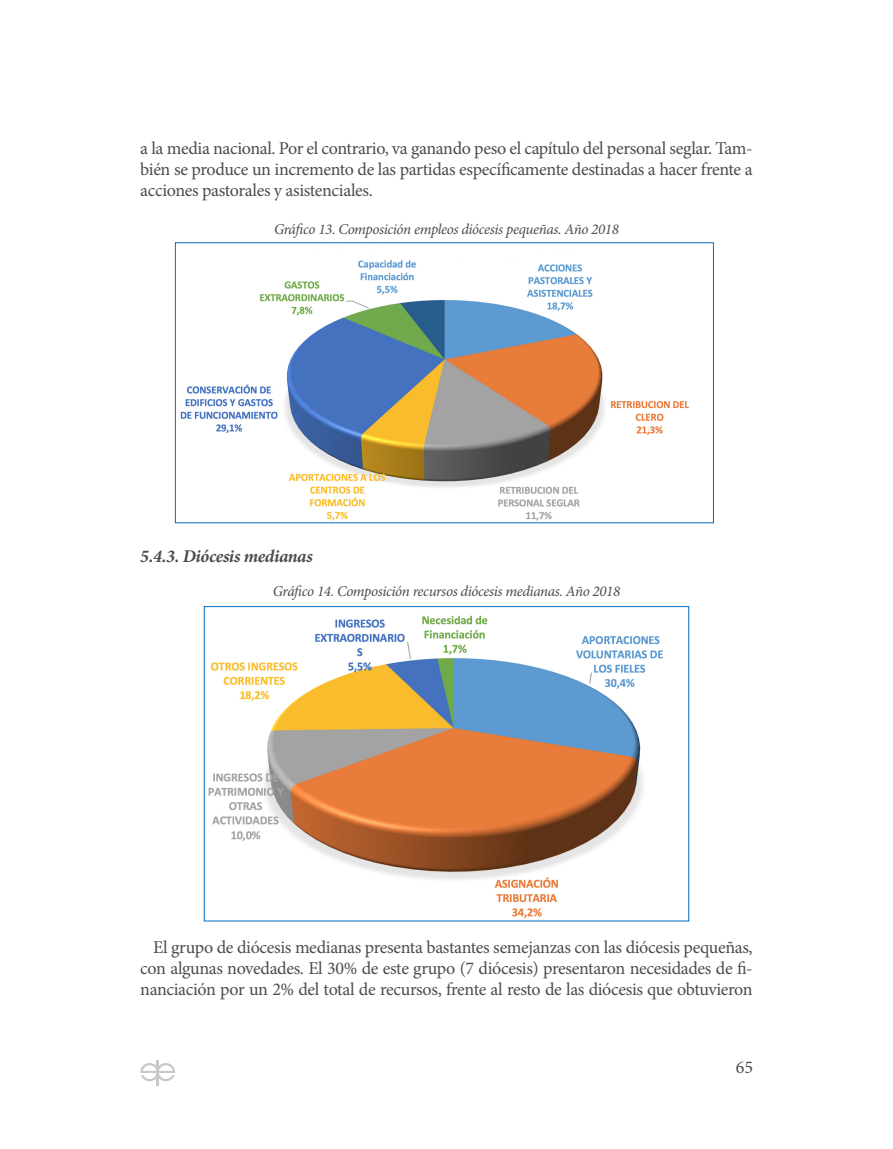
<style>
.page{position:relative;width:893px;height:1149px;background:#fff}
.page>*{position:absolute;margin:0;border:0;box-sizing:border-box;transform-origin:0 0}
.texto{font:18px/21px "Minion Pro";letter-spacing:-.02em;color:#4b4c4d;text-align:justify}
.texto-2{font:italic 700 18px "Minion Pro";letter-spacing:-.02em;color:#4b4c4d}
.texto-3{font:italic 15px "Minion Pro";letter-spacing:-.025em;color:#4b4c4d}
</style>
<div class="page">
<svg style="left:140px;top:1062px;width:35px;height:18px"></svg>
<hr style="left:157px;top:1060px;width:2px;height:25px;background:#c7c8ca">
<img style="left:180px;top:260px;width:509px;height:261px">
<div style="left:175px;top:242px;width:539px;height:281px;border:1px solid #0070c0"></div>
<img style="left:208px;top:615px;width:455px;height:303px">
<div style="left:204px;top:606px;width:485px;height:314px;border:1px solid #0070c0"></div>
<p class="texto" style="left:140px;top:137px;width:614px">a la media nacional. Por el contrario, va ganando peso el capítulo del personal seglar. Tam&shy;bién se produce un incremento de las partidas específicamente destinadas a hacer frente a acciones pastorales y asistenciales.</p>
<p class="texto-3" style="left:274px;top:218px;width:346px">Gráfico 13. Composición empleos diócesis pequeñas. Año 2018</p>
<p class="texto-2" style="left:140px;top:543px;width:174px">5.4.3. Diócesis medianas</p>
<p class="texto-3" style="left:273px;top:580px;width:349px">Gráfico 14. Composición recursos diócesis medianas. Año 2018</p>
<p class="texto" style="left:140px;top:936px;width:614px;text-indent:13px">El grupo de diócesis medianas presenta bastantes semejanzas con las diócesis pequeñas, con algunas novedades. El 30% de este grupo (7 diócesis) presentaron necesidades de fi&shy;nanciación por un 2% del total de recursos, frente al resto de las diócesis que obtuvieron</p>
<p class="texto" style="left:736px;top:1056px;width:19px">65</p>
</div>
